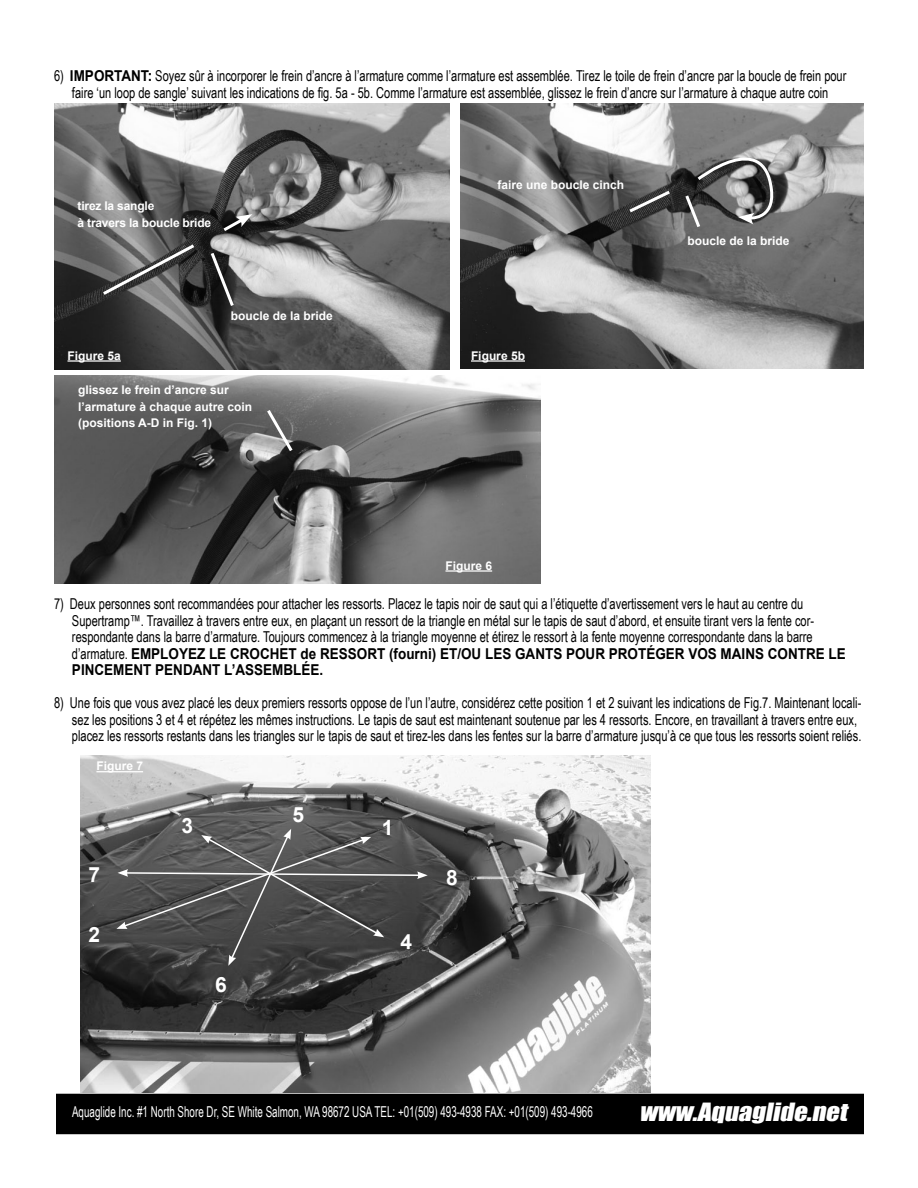
<style>
.page{position:relative;width:918px;height:1188px;background:#fff}
.page>*{position:absolute;margin:0;border:0;box-sizing:border-box;transform-origin:0 0}
.t1{font:italic 23.1px "Impact";color:#fff;scale:1.14 1}
.t2{font:700 21px "Arial";color:#fff}
.t3{font:15px/16.5px "Arial Narrow";color:#000;scale:.9 1}
.t4{font:700 15px/16.5px "Arial";color:#000;scale:.9 1}
.t5{font:15px "Arial Narrow";color:#fff;scale:.8 1}
.t6{font:700 12px/16.5px "Arial";color:#fff}
.s1{font-family:"Arial";font-weight:700}
.s2{font-family:"Arial Narrow";font-weight:400}
</style>
<div class="page">
<div style="left:57px;top:1094px;width:806px;height:39px;background:#000"></div>
<div style="left:56px;top:1094px;width:808px;height:40px;border:2px solid #000"></div>
<img style="left:54px;top:104px;width:396px;height:266px">
<hr style="left:68px;top:360px;width:53px;height:2px;background:#fff">
<svg style="left:100px;top:242px;width:98px;height:56px;background:#646464"></svg>
<svg style="left:220px;top:214px;width:32px;height:20px"></svg>
<img style="left:460px;top:104px;width:404px;height:265px">
<hr style="left:471px;top:360px;width:54px;height:2px;background:#fff">
<svg style="left:626px;top:188px;width:47px;height:27px"></svg>
<img style="left:54px;top:375px;width:487px;height:209px">
<hr style="left:446px;top:570px;width:46px;height:2px;background:#fff">
<svg style="left:264px;top:407px;width:31px;height:48px"></svg>
<svg style="left:208px;top:250px;width:28px;height:59px;background:#484848"></svg>
<svg style="left:683px;top:128px;width:95px;height:103px;background:#747474"></svg>
<img style="left:81px;top:755px;width:569px;height:337px">
<hr style="left:96px;top:771px;width:47px;height:1px;background:#fff">
<svg style="left:116px;top:829px;width:312px;height:137px;background:#525252"></svg>
<p class="t3" style="left:54px;top:67px;width:882px;text-align:center">6) <span class="s1">IMPORTANT:</span> Soyez sûr à incorporer le frein d’ancre à l’armature comme l’armature est assemblée. Tirez le toile de frein d’ancre par la boucle de frein pour faire ‘un loop de sangle’ suivant les indications de fig. 5a - 5b. Comme l’armature est assemblée, glissez le frein d’ancre sur l’armature à chaque autre coin</p>
<p class="t6" style="left:78px;top:198px;width:135px">tirez la sangle<br>à travers la boucle bride</p>
<p class="t6" style="left:68px;top:348px;width:55px">Figure 5a</p>
<p class="t6" style="left:231px;top:308px;width:104px">boucle de la bride</p>
<p class="t6" style="left:78px;top:382px;width:176px">glissez le frein d’ancre sur l’armature à chaque autre coin (positions A-D in Fig. 1)</p>
<p class="t6" style="left:498px;top:177px;width:128px">faire une boucle cinch</p>
<p class="t6" style="left:471px;top:348px;width:56px">Figure 5b</p>
<p class="t6" style="left:687px;top:233px;width:104px">boucle de la bride</p>
<p class="t6" style="left:446px;top:558px;width:48px">Figure 6</p>
<p class="t3" style="left:72px;top:595px;width:826px;text-indent:-18px">7) Deux personnes sont recommandées pour attacher les ressorts. Placez le tapis noir de saut qui a l’étiquette d’avertissement vers le haut au centre du<br>Supertramp™. Travaillez à travers entre eux, en plaçant un ressort de la triangle en métal sur le tapis de saut d’abord, et ensuite tirant vers la fente cor&shy;respondante dans la barre d’armature. Toujours commencez à la triangle moyenne et étirez le ressort à la fente moyenne correspondante dans la barre</p>
<p class="t4" style="left:72px;top:646px;width:861px"><span class="s2">d’armature.</span> EMPLOYEZ LE CROCHET de RESSORT (fourni) ET/OU LES GANTS POUR PROTÉGER VOS MAINS CONTRE LE<br>PINCEMENT PENDANT L’ASSEMBLÉE.</p>
<p class="t3" style="left:72px;top:694px;width:879px;text-indent:-18px">8) Une fois que vous avez placé les deux premiers ressorts oppose de l’un l’autre, considérez cette position 1 et 2 suivant les indications de Fig.7. Maintenant locali&shy;sez les positions 3 et 4 et répétez les mêmes instructions. Le tapis de saut est maintenant soutenue par les 4 ressorts. Encore, en travaillant à travers entre eux, placez les ressorts restants dans les triangles sur le tapis de saut et tirez-les dans les fentes sur la barre d’armature jusqu’à ce que tous les ressorts soient reliés.</p>
<p class="t6" style="left:96px;top:758px;width:48px">Figure 7</p>
<h2 class="t2" style="left:181px;top:812px;width:13px">3</h2>
<h2 class="t2" style="left:292px;top:800px;width:13px">5</h2>
<h2 class="t2" style="left:382px;top:814px;width:13px">1</h2>
<h2 class="t2" style="left:88px;top:861px;width:13px">7</h2>
<h2 class="t2" style="left:446px;top:863px;width:13px">8</h2>
<h2 class="t2" style="left:88px;top:921px;width:13px">2</h2>
<h2 class="t2" style="left:215px;top:970px;width:13px">6</h2>
<h2 class="t2" style="left:401px;top:927px;width:13px">4</h2>
<p class="t5" style="left:72px;top:1101px;width:653px">Aquaglide Inc. #1 North Shore Dr, SE White Salmon, WA 98672 USA TEL: +01(509) 493-4938 FAX: +01(509) 493-4966</p>
<h1 class="t1" style="left:639px;top:1094px;width:189px">www.Aquaglide.net</h1>
</div>
